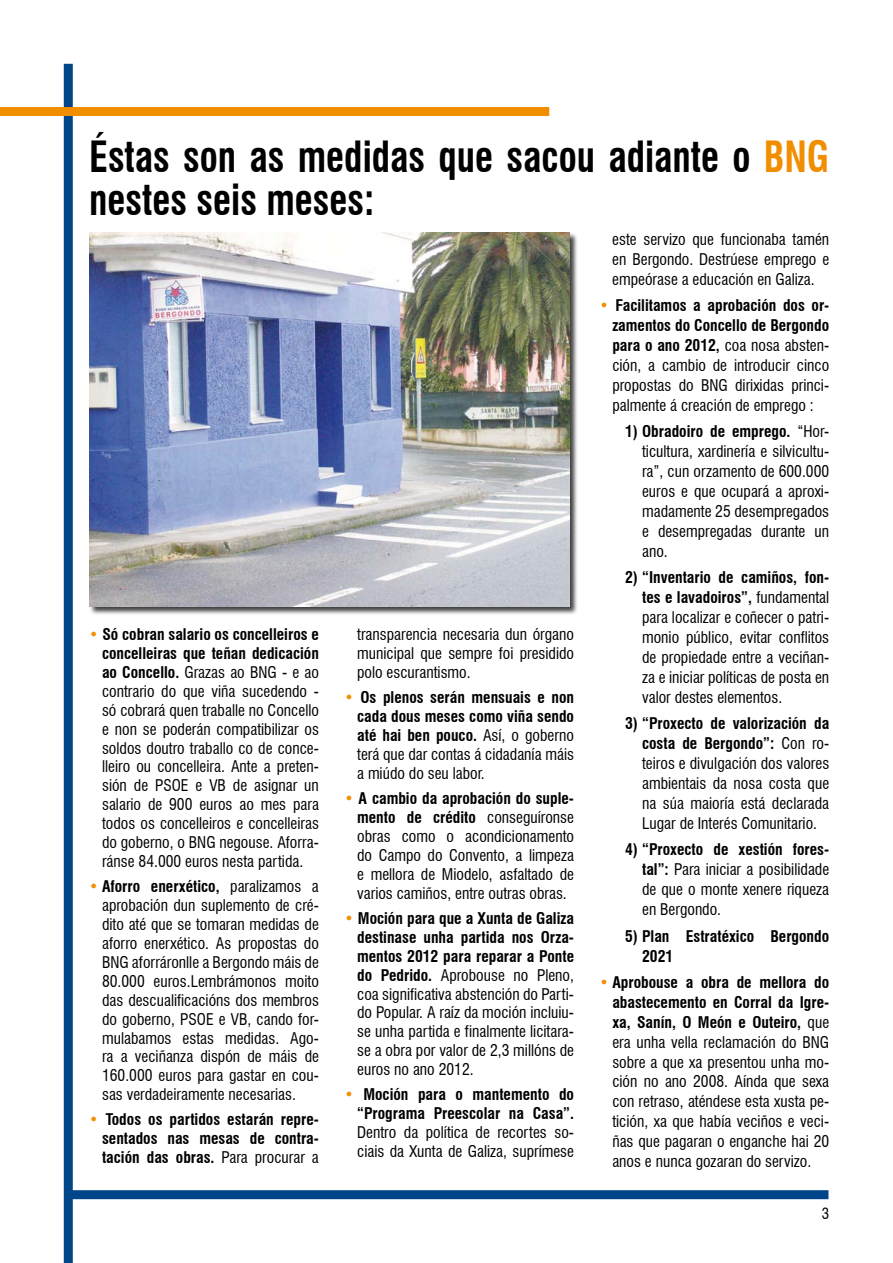
<style>
.page{position:relative;width:893px;height:1263px;background:#fff}
.page>*{position:absolute;margin:0;border:0;box-sizing:border-box;transform-origin:0 0}
.t1{font:700 condensed 42px/43.5px "Swiss 721 BT";color:#000;scale:.9 1}
.t2{font:condensed 15.75px/18.9px "Swiss 721 BT";color:#000;text-align:justify}
.t3{font:700 condensed 15.75px/18.9px "Swiss 721 BT";color:#000;text-align:justify}
.t4{font:condensed 15px "Swiss 721 BT";color:#000}
.s1{color:#f18e00}
.s2{font-weight:700}
.s3{font-weight:400;color:#f18e00}
.s4{font-weight:400}
</style>
<div class="page">
<div style="left:64px;top:64px;width:9px;height:1199px;background:#004489"></div>
<div style="left:64px;top:1190px;width:764px;height:9px;background:#004489"></div>
<div style="left:0;top:107px;width:549px;height:9px;background:#f18e00"></div>
<div style="left:89px;top:232px;width:490px;height:384px;background:#000;opacity:.75"></div>
<img style="left:89px;top:233px;width:481px;height:374px">
<h1 class="t1" style="left:89px;top:135px;width:824px">Éstas son as medidas que sacou adiante o <span class="s1">BNG </span>nestes seis meses:</h1>
<p class="t2" style="left:102px;top:625px;width:218px;text-indent:-13px"><span class="s1">•</span> <span class="s2">Só cobran salario os concelleiros e concelleiras que teñan dedicación ao Concello.</span> Grazas ao BNG - e ao contrario do que viña sucedendo - só cobrará quen traballe no Concello e non se poderán compatibilizar os soldos doutro traballo co de conce&shy;lleiro ou concelleira. Ante a preten&shy;sión de PSOE e VB de asignar un salario de 900 euros ao mes para todos os concelleiros e concelleiras do goberno, o BNG negouse. Aforra&shy;ránse 84.000 euros nesta partida.</p>
<p class="t2" style="left:102px;top:877px;width:218px;text-indent:-13px"><span class="s1">•</span> <span class="s2">Aforro enerxético,</span> paralizamos a aprobación dun suplemento de cré&shy;dito até que se tomaran medidas de aforro enerxético. As propostas do BNG aforráronlle a Bergondo máis de 80.000 euros.Lembrámonos moito das descualificacións dos membros do goberno, PSOE e VB, cando for&shy;mulabamos estas medidas. Ago&shy;ra a veciñanza dispón de máis de 160.000 euros para gastar en cou&shy;sas verdadeiramente necesarias.</p>
<p class="t3" style="left:102px;top:1110px;width:218px;text-indent:-13px"><span class="s3">•</span> Todos os partidos estarán repre&shy;sentados nas mesas de contra&shy;tación das obras. <span class="s4">Para procurar a</span></p>
<p class="t2" style="left:357px;top:625px;width:218px">transparencia necesaria dun órgano municipal que sempre foi presidido polo escurantismo.</p>
<p class="t3" style="left:357px;top:688px;width:218px;text-indent:-13px"><span class="s3">•</span> Os plenos serán mensuais e non cada dous meses como viña sendo até hai ben pouco. <span class="s4">Así, o goberno terá que dar contas á cidadanía máis a miúdo do seu labor.</span></p>
<p class="t2" style="left:357px;top:789px;width:218px;text-indent:-13px"><span class="s1">•</span> <span class="s2">A cambio da aprobación do suple&shy;mento de crédito</span> conseguíronse obras como o acondicionamento do Campo do Convento, a limpeza e mellora de Miodelo, asfaltado de varios camiños, entre outras obras.</p>
<p class="t2" style="left:357px;top:909px;width:218px;text-indent:-13px"><span class="s1">•</span> <span class="s2">Moción para que a Xunta de Galiza destinase unha partida nos Orza&shy;mentos 2012 para reparar a Ponte do Pedrido.</span> Aprobouse no Pleno, coa significativa abstención do Parti&shy;do Popular. A raíz da moción incluiu&shy;se unha partida e finalmente licitara&shy;se a obra por valor de 2,3 millóns de euros no ano 2012.</p>
<p class="t3" style="left:344px;top:1085px;width:231px;text-align:right"><span class="s3">•</span> Moción para o mantemento do “Programa Preescolar na Casa”.</p>
<p class="t2" style="left:357px;top:1123px;width:218px">Dentro da política de recortes so&shy;ciais da Xunta de Galiza, suprímese</p>
<p class="t2" style="left:612px;top:229px;width:218px;line-height:20px">este servizo que funcionaba tamén en Bergondo. Destrúese emprego e empeórase a educación en Galiza.</p>
<p class="t2" style="left:612px;top:295px;width:218px;line-height:20px;text-indent:-13px"><span class="s1">•</span> <span class="s2">Facilitamos a aprobación dos or&shy;zamentos do Concello de Bergondo para o ano 2012,</span> coa nosa absten&shy;ción, a cambio de introducir cinco propostas do BNG dirixidas princi&shy;palmente á creación de emprego :</p>
<p class="t2" style="left:642px;top:421px;width:189px;line-height:20px;text-indent:-17px"><span class="s2">1) Obradoiro de emprego.</span> “Hor&shy;ticultura, xardinería e silvicultu&shy;ra”, cun orzamento de 600.000 euros e que ocupará a aproxi&shy;madamente 25 desempregados e desempregadas durante un ano.</p>
<p class="t2" style="left:642px;top:567px;width:189px;line-height:20px;text-indent:-17px"><span class="s2">2) “Inventario de camiños, fon&shy;tes e lavadoiros”,</span> fundamental para localizar e coñecer o patri&shy;monio público, evitar conflitos de propiedade entre a veciñan&shy;za e iniciar políticas de posta en valor destes elementos.</p>
<p class="t2" style="left:642px;top:713px;width:189px;line-height:20px;text-indent:-17px"><span class="s2">3) “Proxecto de valorización da costa de Bergondo”:</span> Con ro&shy;teiros e divulgación dos valores ambientais da nosa costa que na súa maioría está declarada Lugar de Interés Comunitario.</p>
<p class="t2" style="left:642px;top:840px;width:189px;line-height:20px;text-indent:-17px"><span class="s2">4) “Proxecto de xestión fores&shy;tal”:</span> Para iniciar a posibilidade de que o monte xenere riqueza en Bergondo.</p>
<p class="t3" style="left:642px;top:926px;width:189px;line-height:20px;text-indent:-17px">5) Plan Estratéxico Bergondo<br>2021</p>
<p class="t2" style="left:612px;top:972px;width:218px;line-height:20px;text-indent:-13px"><span class="s1">•</span> <span class="s2">Aprobouse a obra de mellora do abastecemento en Corral da Igre&shy;xa, Sanín, O Meón e Outeiro,</span> que era unha vella reclamación do BNG sobre a que xa presentou unha mo&shy;ción no ano 2008. Aínda que sexa con retraso, aténdese esta xusta pe&shy;tición, xa que había veciños e veci&shy;ñas que pagaran o enganche hai 20 anos e nunca gozaran do servizo.</p>
<p class="t4" style="left:822px;top:1205px;width:9px">3</p>
</div>
